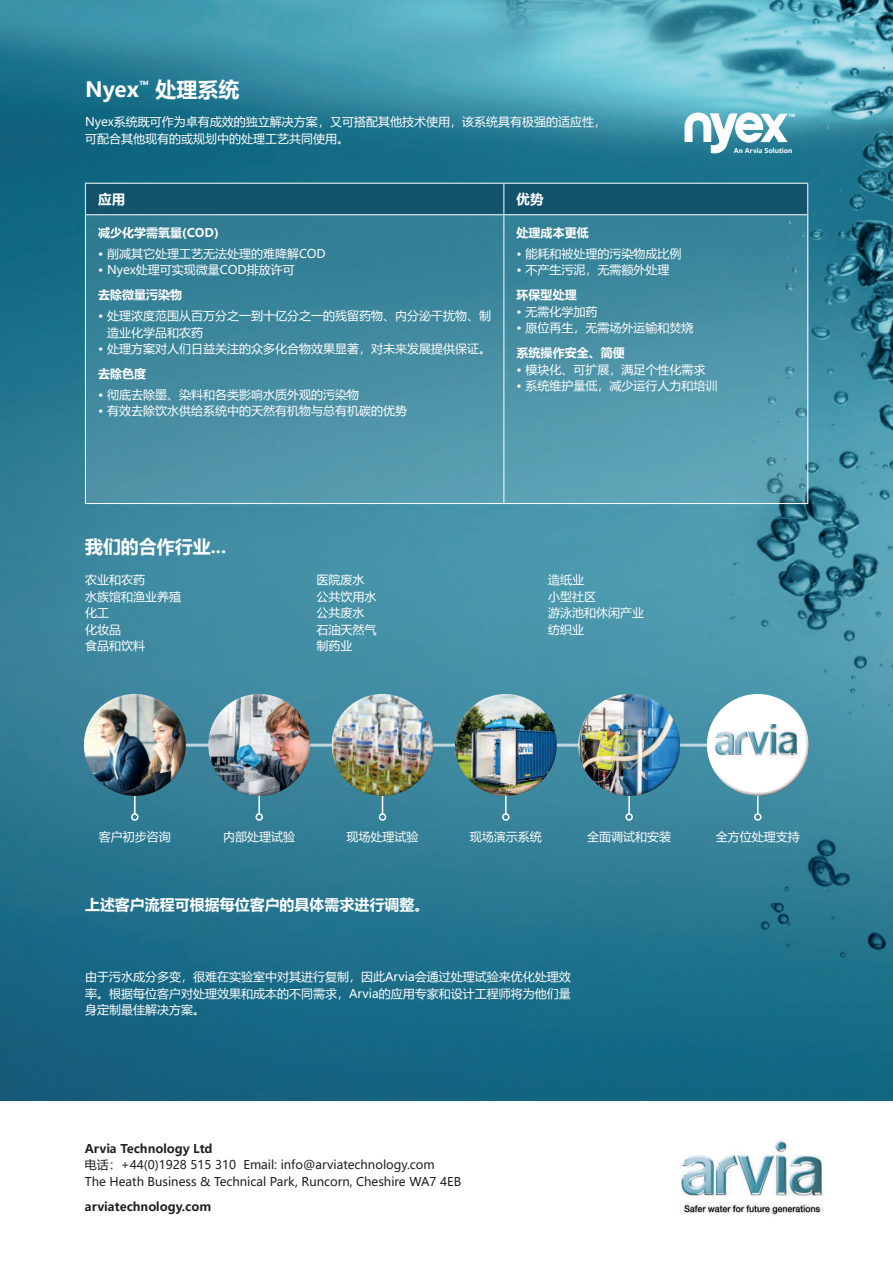
<style>
.page{position:relative;width:893px;height:1263px;background:#fff}
.page>*{position:absolute;margin:0;border:0;box-sizing:border-box;transform-origin:0 0}
.t1{font:700 21px "Microsoft Ya Hei UI";color:#fff}
.t2{font:700 18px "Microsoft Ya Hei UI";color:#fff}
.t3{font:700 15px "Microsoft Ya Hei UI";color:#fff}
.t4{font:700 13.5px "Microsoft Ya Hei UI";color:#fff}
.t5{font:12px/16.5px "Microsoft Ya Hei UI";color:#fff}
.t6{font:12px/16.5px "Microsoft Ya Hei UI";color:#231f20}
.t7{font:700 12px "Microsoft Ya Hei UI";color:#fff}
.t8{font:700 12px "Microsoft Ya Hei UI";color:#231f20}
.t9{font:700 6.6px "Microsoft Ya Hei UI";color:#fff}
.t10{font:700 4.65px "Helvetica Neue";color:#fff;scale:.93 1}
</style>
<div class="page">
<img style="left:0;top:0;width:893px;height:1100px">
<div style="left:85px;top:215px;width:724px;height:289px;background:linear-gradient(to bottom,#307d94,#5ca0b3)"></div>
<svg style="left:685px;top:113px;width:102px;height:41px"></svg>
<div style="left:86px;top:184px;width:721px;height:30px;background:#13536c"></div>
<hr style="left:85px;top:215px;width:1px;height:288px;background:#fff">
<hr style="left:503px;top:215px;width:1px;height:288px;background:#fff">
<hr style="left:807px;top:215px;width:1px;height:288px;background:#fff">
<hr style="left:85px;top:503px;width:419px;height:1px;background:#fff">
<hr style="left:504px;top:503px;width:304px;height:1px;background:#fff">
<hr style="left:85px;top:183px;width:419px;height:1px;background:#fff">
<hr style="left:85px;top:184px;width:1px;height:30px;background:#fff">
<hr style="left:504px;top:183px;width:304px;height:1px;background:#fff">
<hr style="left:503px;top:184px;width:1px;height:30px;background:#fff">
<hr style="left:807px;top:184px;width:1px;height:30px;background:#fff">
<hr style="left:85px;top:214px;width:419px;height:1px;background:#fff">
<hr style="left:504px;top:214px;width:304px;height:1px;background:#fff">
<hr style="left:106px;top:744px;width:686px;height:3px;background:#fff">
<hr style="left:134px;top:773px;width:2px;height:41px;background:#fff">
<div style="left:131px;top:813px;width:8px;height:8px;border:2px solid #fff;border-radius:50%"></div>
<div style="left:82px;top:693px;width:100px;height:77px;background:#fff;opacity:.75"></div>
<div style="left:87px;top:714px;width:100px;height:84px;background:#231f20;opacity:.75"></div>
<hr style="left:258px;top:773px;width:2px;height:41px;background:#fff">
<div style="left:255px;top:813px;width:8px;height:8px;border:2px solid #fff;border-radius:50%"></div>
<div style="left:206px;top:693px;width:100px;height:77px;background:#fff;opacity:.75"></div>
<div style="left:211px;top:714px;width:100px;height:84px;background:#231f20;opacity:.75"></div>
<hr style="left:382px;top:773px;width:1px;height:41px;background:#fff">
<div style="left:379px;top:813px;width:7px;height:8px;border:2px solid #fff;border-radius:50%"></div>
<div style="left:330px;top:693px;width:99px;height:77px;background:#fff;opacity:.75"></div>
<div style="left:334px;top:714px;width:101px;height:84px;background:#231f20;opacity:.75"></div>
<hr style="left:505px;top:773px;width:2px;height:41px;background:#fff">
<div style="left:502px;top:813px;width:8px;height:8px;border:2px solid #fff;border-radius:50%"></div>
<div style="left:453px;top:693px;width:100px;height:77px;background:#fff;opacity:.75"></div>
<div style="left:458px;top:714px;width:100px;height:84px;background:#231f20;opacity:.75"></div>
<hr style="left:628px;top:773px;width:2px;height:41px;background:#fff">
<div style="left:625px;top:813px;width:8px;height:8px;border:2px solid #fff;border-radius:50%"></div>
<div style="left:576px;top:693px;width:100px;height:77px;background:#fff;opacity:.75"></div>
<div style="left:581px;top:714px;width:100px;height:84px;background:#231f20;opacity:.75"></div>
<hr style="left:757px;top:773px;width:1px;height:41px;background:#fff">
<div style="left:754px;top:813px;width:7px;height:8px;border:2px solid #fff;border-radius:50%"></div>
<div style="left:705px;top:693px;width:100px;height:77px;background:#fff;opacity:.75"></div>
<div style="left:710px;top:714px;width:100px;height:84px;background:#231f20;opacity:.75"></div>
<img style="left:714px;top:724px;width:86px;height:35px">
<img style="left:679px;top:1139px;width:145px;height:77px">
<h1 class="t1" style="left:85px;top:75px;width:156px">Nyex<sup>™</sup> 处理系统</h1>
<p class="t5" style="left:85px;top:113px;width:522px">Nyex系统既可作为卓有成效的独立解决方案，又可搭配其他技术使用，该系统具有极强的适应性，可配合其他现有的或规划中的处理工艺共同使用。</p>
<p class="t4" style="left:98px;top:190px;width:28px">应用</p>
<p class="t4" style="left:517px;top:190px;width:28px">优势</p>
<p class="t7" style="left:98px;top:224px;width:122px">减少化学需氧量(COD)</p>
<p class="t5" style="left:98px;top:245px;width:229px">• 削减其它处理工艺无法处理的难降解COD</p>
<p class="t5" style="left:98px;top:261px;width:198px">• Nyex处理可实现微量COD排放许可</p>
<p class="t7" style="left:98px;top:287px;width:85px">去除微量污染物</p>
<p class="t5" style="left:107px;top:307px;width:385px;text-indent:-9px">• 处理浓度范围从百万分之一到十亿分之一的残留药物、内分泌干扰物、制造业化学品和农药</p>
<p class="t5" style="left:98px;top:340px;width:394px">• 处理方案对人们日益关注的众多化合物效果显著，对未来发展提供保证。</p>
<p class="t7" style="left:98px;top:365px;width:49px">去除色度</p>
<p class="t5" style="left:98px;top:386px;width:262px">• 彻底去除墨、染料和各类影响水质外观的污染物</p>
<p class="t5" style="left:98px;top:402px;width:310px">• 有效去除饮水供给系统中的天然有机物与总有机碳的优势</p>
<p class="t7" style="left:517px;top:224px;width:73px">处理成本更低</p>
<p class="t5" style="left:517px;top:245px;width:166px">• 能耗和被处理的污染物成比例</p>
<p class="t5" style="left:517px;top:261px;width:154px">• 不产生污泥，无需额外处理</p>
<p class="t7" style="left:517px;top:287px;width:61px">环保型处理</p>
<p class="t5" style="left:517px;top:303px;width:82px">• 无需化学加药</p>
<p class="t5" style="left:517px;top:319px;width:178px">• 原位再生，无需场外运输和焚烧</p>
<p class="t7" style="left:517px;top:345px;width:109px">系统操作安全、简便</p>
<p class="t5" style="left:517px;top:361px;width:190px">• 模块化、可扩展，满足个性化需求</p>
<p class="t5" style="left:517px;top:377px;width:202px">• 系统维护量低，减少运行人力和培训</p>
<p class="t10" style="left:788px;top:112px;width:9px">TM</p>
<p class="t9" style="left:734px;top:146px;width:60px">An Arvia Solution</p>
<h2 class="t2" style="left:85px;top:533px;width:143px">我们的合作行业...</h2>
<p class="t5" style="left:85px;top:571px;width:97px">农业和农药<br>水族馆和渔业养殖化工<br>化妆品<br>食品和饮料</p>
<p class="t5" style="left:317px;top:571px;width:61px">医院废水公共饮用水公共废水石油天然气制药业</p>
<p class="t5" style="left:548px;top:571px;width:97px">造纸业<br>小型社区<br>游泳池和休闲产业纺织业</p>
<p class="t5" style="left:99px;top:828px;width:73px">客户初步咨询</p>
<p class="t5" style="left:223px;top:828px;width:73px">内部处理试验</p>
<p class="t5" style="left:346px;top:828px;width:73px">现场处理试验</p>
<p class="t5" style="left:470px;top:828px;width:73px">现场演示系统</p>
<p class="t5" style="left:587px;top:828px;width:85px">全面调试和安装</p>
<p class="t5" style="left:716px;top:828px;width:85px">全方位处理支持</p>
<p class="t3" style="left:85px;top:894px;width:346px">上述客户流程可根据每位客户的具体需求进行调整。</p>
<p class="t5" style="left:85px;top:968px;width:487px;text-align:justify">由于污水成分多变，很难在实验室中对其进行复制，因此Arvia会通过处理试验来优化处理效率。根据每位客户对处理效果和成本的不同需求，Arvia的应用专家和设计工程师将为他们量身定制最佳解决方案。</p>
<p class="t8" style="left:85px;top:1140px;width:129px">Arvia Technology Ltd</p>
<p class="t6" style="left:85px;top:1156px;width:378px">电话：+44(0)1928 515 310 Email: info@arviatechnology.com<br>The Heath Business &amp; Technical Park, Runcorn, Cheshire WA7 4EB</p>
<p class="t8" style="left:85px;top:1198px;width:128px">arviatechnology.com</p>
</div>
